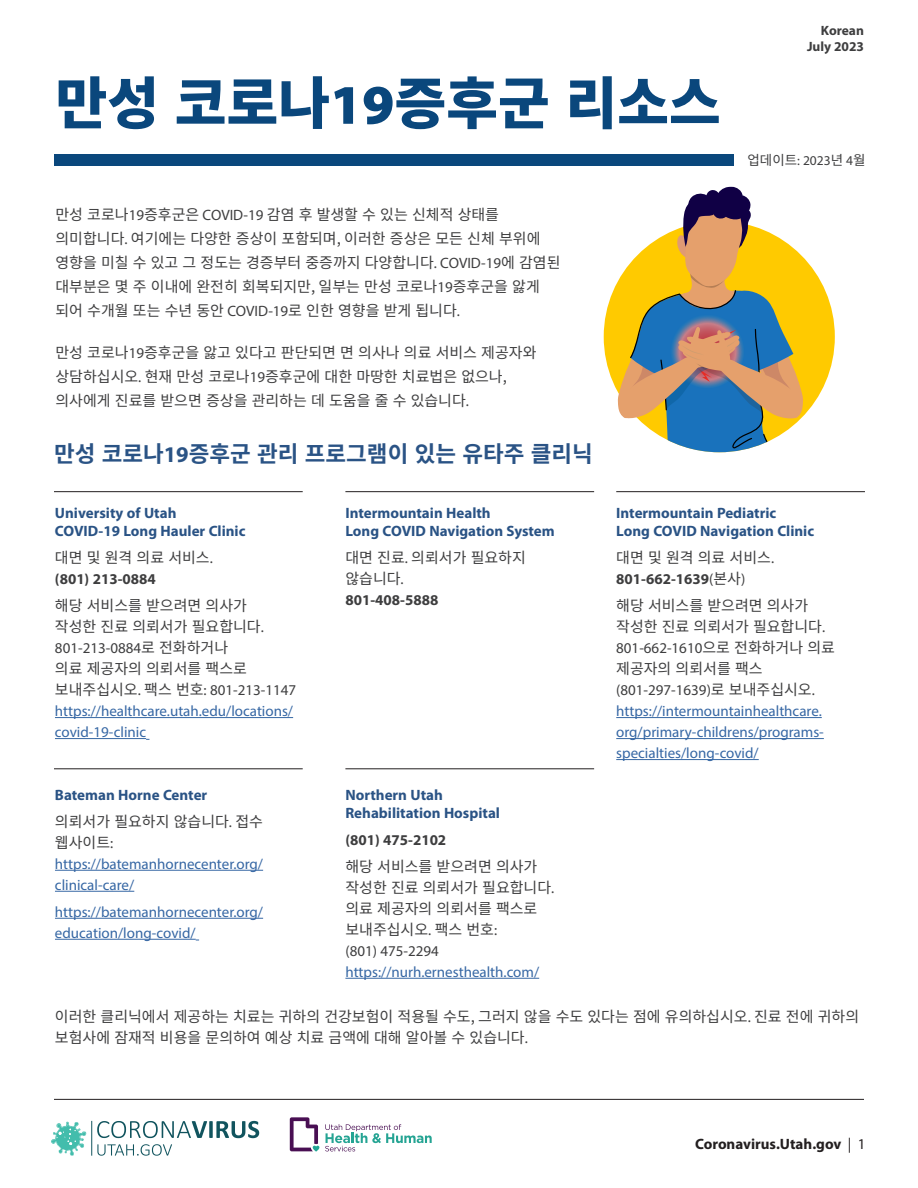
<style>
.page{position:relative;width:918px;height:1188px;background:#fff}
.page>*{position:absolute;margin:0;border:0;box-sizing:border-box;transform-origin:0 0}
.t1{font:900 56.25px "Noto Sans KR";color:#0a477c}
.t2{font:700 22.5px "Noto Sans KR";color:#2a5385}
.t3{font:15px/21px "Noto Sans KR";color:#3e3e3f}
.t4{font:15px/21px "Myriad Pro";color:#3667a4}
.t5{font:700 15px/18px "Myriad Pro";color:#2a5385}
.t6{font:700 15px "Myriad Pro";color:#3e3e3f}
.t7{font:700 15px "Myriad Pro";color:#231f20}
.t8{font:700 13.5px/16.5px "Myriad Pro";color:#3e3e3f;text-align:right}
.t9{font:13.5px "Noto Sans KR";color:#3e3e3f}
.s1{font-family:"Myriad Pro"}
.s2{font-family:"Myriad Pro";font-weight:700}
.s3{font-weight:400}
</style>
<div class="page">
<svg style="left:51px;top:1122px;width:36px;height:34px"></svg>
<svg style="left:97px;top:1144px;width:75px;height:12px"></svg>
<svg style="left:97px;top:1121px;width:162px;height:17px"></svg>
<hr style="left:91px;top:1121px;width:1px;height:35px;background:#11545e">
<hr style="left:54px;top:1099px;width:810px;height:1px;background:#231f20">
<div style="left:54px;top:154px;width:679px;height:12px;background:#0a477c"></div>
<svg style="left:325px;top:1124px;width:107px;height:27px"></svg>
<svg style="left:290px;top:1117px;width:29px;height:35px"></svg>
<hr style="left:55px;top:717px;width:238px;height:1px;background:#3667a4">
<hr style="left:55px;top:738px;width:91px;height:1px;background:#3667a4">
<hr style="left:55px;top:870px;width:208px;height:1px;background:#3667a4">
<hr style="left:55px;top:891px;width:79px;height:1px;background:#3667a4">
<hr style="left:55px;top:918px;width:208px;height:1px;background:#3667a4">
<hr style="left:55px;top:939px;width:141px;height:1px;background:#3667a4">
<hr style="left:345px;top:978px;width:194px;height:1px;background:#3667a4">
<hr style="left:616px;top:717px;width:206px;height:1px;background:#3667a4">
<hr style="left:616px;top:738px;width:208px;height:1px;background:#3667a4">
<hr style="left:616px;top:759px;width:143px;height:1px;background:#3667a4">
<hr style="left:54px;top:491px;width:249px;height:1px;background:#231f20">
<hr style="left:54px;top:769px;width:249px;height:1px;background:#231f20">
<hr style="left:345px;top:491px;width:249px;height:1px;background:#231f20">
<hr style="left:345px;top:769px;width:249px;height:1px;background:#231f20">
<hr style="left:616px;top:491px;width:249px;height:1px;background:#231f20">
<div style="left:604px;top:221px;width:231px;height:231px;background:#ffca00;border-radius:50%"></div>
<svg style="left:617px;top:186px;width:186px;height:266px"></svg>
<p class="t1" style="left:56px;top:71px;width:667px">만성 코로나<span class="s1">19</span>증후군 리소스</p>
<p class="t3" style="left:56px;top:202px;width:507px;line-height:24px">만성 코로나<span class="s1">19</span>증후군은 <span class="s1">COVID-19</span> 감염 후 발생할 수 있는 신체적 상태를 의미합니다<span class="s1">.</span> 여기에는 다양한 증상이 포함되며, 이러한 증상은 모든 신체 부위에 영향을 미칠 수 있고 그 정도는 경증부터 중증까지 다양합니다<span class="s1">. COVID-19</span>에 감염된 대부분은 몇 주 이내에 완전히 회복되지만, 일부는 만성 코로나<span class="s1">19</span>증후군을 앓게 되어 수개월 또는 수년 동안 <span class="s1">COVID-19</span>로 인한 영향을 받게 됩니다<span class="s1">.</span></p>
<p class="t3" style="left:56px;top:340px;width:482px;line-height:24px">만성 코로나<span class="s1">19</span>증후군을 앓고 있다고 판단되면 면 의사나 의료 서비스 제공자와 상담하십시오<span class="s1">.</span> 현재 만성 코로나<span class="s1">19</span>증후군에 대한 마땅한 치료법은 없으나, 의사에게 진료를 받으면 증상을 관리하는 데 도움을 줄 수 있습니다<span class="s1">.</span></p>
<p class="t2" style="left:54px;top:441px;width:540px">만성 코로나<span class="s1">19</span>증후군 관리 프로그램이 있는 유타주 클리닉</p>
<p class="t8" style="left:807px;top:22px;width:58px">Korean<br>July 2023</p>
<p class="t9" style="left:748px;top:153px;width:119px">업데이트<span class="s1">: 2023</span>년 <span class="s1">4</span>월</p>
<p class="t5" style="left:55px;top:504px;width:192px">University of Utah<br>COVID-19 Long Hauler Clinic</p>
<p class="t3" style="left:55px;top:547px;width:159px">대면 및 원격 의료 서비스<span class="s1">.</span></p>
<p class="t6" style="left:55px;top:569px;width:102px">(801) 213-0884</p>
<p class="t3" style="left:55px;top:595px;width:243px">해당 서비스를 받으려면 의사가<br>작성한 진료 의뢰서가 필요합니다<span class="s1">.<br>801-213-0884</span>로 전화하거나<br>의료 제공자의 의뢰서를 팩스로 보내주십시오<span class="s1">.</span> 팩스 번호<span class="s1">: 801-213-1147</span></p>
<p class="t4" style="left:55px;top:700px;width:240px">https://healthcare.utah.edu/locations/ covid-19-clinic</p>
<p class="t5" style="left:55px;top:785px;width:154px">Bateman Horne Center</p>
<p class="t3" style="left:55px;top:811px;width:210px">의뢰서가 필요하지 않습니다<span class="s1">.</span> 접수 웹사이트<span class="s1">:</span></p>
<p class="t4" style="left:55px;top:853px;width:210px">https://batemanhornecenter.org/ clinical-care/</p>
<p class="t4" style="left:55px;top:901px;width:210px">https://batemanhornecenter.org/ education/long-covid/</p>
<p class="t5" style="left:345px;top:504px;width:211px">Intermountain Health<br>Long COVID Navigation System</p>
<p class="t3" style="left:345px;top:547px;width:182px">대면 진료<span class="s1">.</span> 의뢰서가 필요하지 않습니다<span class="s1">.</span></p>
<p class="t6" style="left:345px;top:590px;width:94px">801-408-5888</p>
<p class="t5" style="left:345px;top:785px;width:156px">Northern Utah<br>Rehabilitation Hospital</p>
<p class="t6" style="left:345px;top:830px;width:102px">(801) 475-2102</p>
<p class="t3" style="left:345px;top:856px;width:210px">해당 서비스를 받으려면 의사가 작성한 진료 의뢰서가 필요합니다<span class="s1">. </span>의료 제공자의 의뢰서를 팩스로 보내주십시오<span class="s1">.</span> 팩스 번호<span class="s1">:<br>(801) 475-2294</span></p>
<p class="t4" style="left:345px;top:961px;width:195px">https://nurh.ernesthealth.com/</p>
<p class="t5" style="left:616px;top:504px;width:199px">Intermountain Pediatric<br>Long COVID Navigation Clinic</p>
<p class="t3" style="left:616px;top:547px;width:159px">대면 및 원격 의료 서비스<span class="s1">.<br></span><span class="s2">801-662-1639</span><span class="s1">(</span>본사<span class="s1">)</span></p>
<p class="t3" style="left:616px;top:595px;width:220px">해당 서비스를 받으려면 의사가 작성한 진료 의뢰서가 필요합니다<span class="s1">.<br>801-662-1610</span>으로 전화하거나 의료 제공자의 의뢰서를 팩스 <span class="s1">(801-297-1639)</span>로 보내주십시오<span class="s1">.</span></p>
<p class="t4" style="left:616px;top:700px;width:209px">https://intermountainhealthcare. org/primary-childrens/programs&shy;specialties/long-covid/</p>
<p class="t3" style="left:55px;top:1007px;width:806px">이러한 클리닉에서 제공하는 치료는 귀하의 건강보험이 적용될 수도, 그러지 않을 수도 있다는 점에 유의하십시오<span class="s1">.</span> 진료 전에 귀하의 보험사에 잠재적 비용을 문의하여 예상 치료 금액에 대해 알아볼 수 있습니다<span class="s1">.</span></p>
<p class="t7" style="left:695px;top:1134px;width:172px">Coronavirus.Utah.gov <span class="s3">| 1</span></p>
</div>
